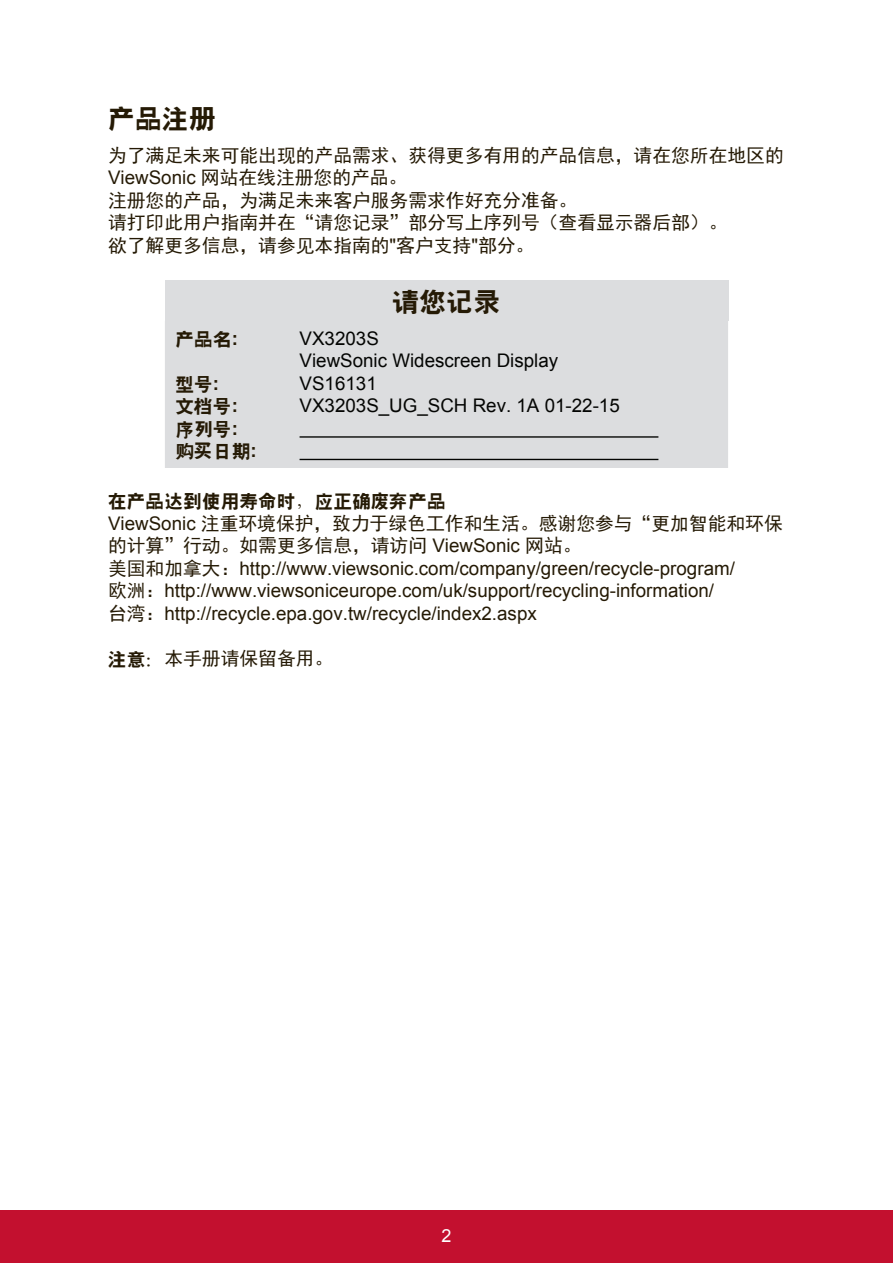
<style>
.page{position:relative;width:893px;height:1263px;background:#fff}
.page>*{position:absolute;margin:0;border:0;box-sizing:border-box;transform-origin:0 0}
.t1{font:27px "RS Cu Hei";color:#251a05}
.t2{font:18.75px/22.5px "Sim Hei";color:#251a05}
.t3{font:18.75px/22.5px "Arial";color:#251a05}
.t4{font:18.75px/22.5px "Arial";color:#040503}
.t5{font:18.75px/22.5px "RS Cu Hei";color:#251a05}
.t6{font:18px "Arial";color:#fff}
.s1{font-family:"Arial"}
.s2{font-family:"Arial";font-weight:700}
.s3{font-family:"Sim Hei"}
.s4{font-family:"RS Cu Hei"}
</style>
<div class="page">
<div style="left:0;top:1210px;width:892px;height:53px;background:#c3102f"></div>
<div style="left:165px;top:280px;width:562px;height:41px;background:#dcdddf"></div>
<div style="left:165px;top:321px;width:562px;height:147px;background:#dcdddf"></div>
<hr style="left:299px;top:436px;width:359px;height:1px;background:#040503">
<hr style="left:299px;top:459px;width:359px;height:1px;background:#040503">
<h1 class="t1" style="left:108px;top:106px;width:109px">产品注册</h1>
<p class="t2" style="left:108px;top:144px;width:676px">为了满足未来可能出现的产品需求、获得更多有用的产品信息，请在您所在地区的<br><span class="s1">ViewSonic</span> 网站在线注册您的产品。<br>注册您的产品，为满足未来客户服务需求作好充分准备。<br>请打印此用户指南并在“请您记录”部分写上序列号（查看显示器后部）。<br>欲了解更多信息，请参见本指南的<span class="s1">"</span>客户支持<span class="s1">"</span>部分。</p>
<h1 class="t1" style="left:392px;top:289px;width:109px">请您记录</h1>
<p class="t5" style="left:175px;top:328px;width:64px">产品名<span class="s2">:</span></p>
<p class="t5" style="left:175px;top:373px;width:83px">型号<span class="s2">:<br></span>文档号<span class="s2">:</span>序列号<span class="s2">:</span>购买日期<span class="s2">:</span></p>
<p class="t4" style="left:299px;top:327px;width:321px">VX3203S<br>ViewSonic Widescreen Display<br>VS16131<br>VX3203S_UG_SCH Rev. 1A 01-22-15</p>
<p class="t5" style="left:108px;top:490px;width:339px">在产品达到使用寿命时，应正确废弃产品</p>
<p class="t2" style="left:108px;top:511px;width:676px"><span class="s1">ViewSonic</span> 注重环境保护，致力于绿色工作和生活。感谢您参与“更加智能和环保的计算”行动。如需更多信息，请访问 <span class="s1">ViewSonic</span> 网站。</p>
<p class="t3" style="left:108px;top:557px;width:628px"><span class="s3">美国和加拿大：</span>http://www.viewsonic.com/company/green/recycle-program/<span class="s3">欧洲：</span>http://www.viewsoniceurope.com/uk/support/recycling-information/<span class="s3">台湾：</span>http://recycle.epa.gov.tw/recycle/index2.aspx</p>
<p class="t2" style="left:108px;top:646px;width:227px"><span class="s4">注意：</span>本手册请保留备用。</p>
<p class="t6" style="left:441px;top:1223px;width:12px">2</p>
</div>
